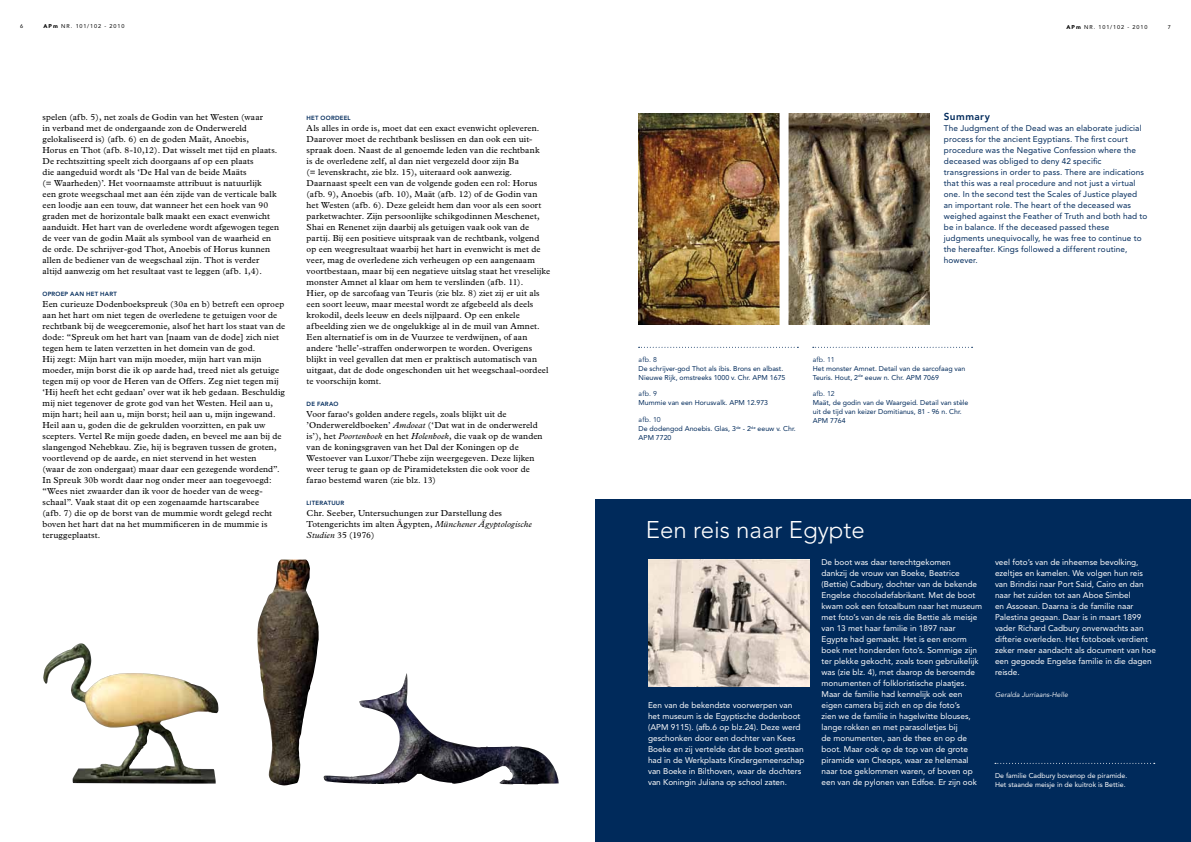
<style>
.page{position:relative;width:1191px;height:842px;background:#fff}
.page>*{position:absolute;margin:0;border:0;box-sizing:border-box;transform-origin:0 0}
.t1{font:300 24px "Avenir";color:#fff}
.t2{font:800 10px "Avenir";color:#002a5b}
.t3{font:8.8px/11px "Plantin";letter-spacing:.015em;color:#000}
.t4{font:8.2px/11px "Avenir";color:#fff}
.t5{font:8.2px/11px "Avenir";letter-spacing:.015em;color:#002a5b}
.t6{font:7px/9px "Avenir";color:#002a5b}
.t7{font:7px/9px "Avenir";color:#fff}
.t8{font:7px "Avenir";letter-spacing:.025em;color:#002a5b}
.t9{font:italic 7px "Avenir";color:#fff}
.t10{font:800 6px "Avenir";letter-spacing:.035em;color:#002a5b}
.t11{font:5.5px "Avenir";letter-spacing:.155em;color:#000}
.s1{font-weight:900}
.s2{font-style:italic}
.s3{font-style:inherit}
</style>
<div class="page">
<svg style="left:812px;top:347px;width:160px;height:1px"></svg>
<img style="left:788px;top:114px;width:142px;height:210px">
<img style="left:638px;top:114px;width:141px;height:211px">
<svg style="left:638px;top:347px;width:160px;height:1px"></svg>
<img style="left:323px;top:673px;width:236px;height:112px">
<img style="left:43px;top:644px;width:96px;height:123px">
<img style="left:257px;top:560px;width:62px;height:225px">
<div style="left:595px;top:499px;width:596px;height:343px;background:#002a5b"></div>
<img style="left:648px;top:560px;width:161px;height:126px">
<svg style="left:995px;top:763px;width:159px;height:1px"></svg>
<p class="t11" style="left:20px;top:23px;width:5px">6</p>
<p class="t11" style="left:44px;top:23px;width:82px"><span class="s1">APm</span> NR. 101/102 - 2010</p>
<p class="t11" style="left:1066px;top:23px;width:82px"><span class="s1">APm</span> NR. 101/102 - 2010</p>
<p class="t11" style="left:1167px;top:23px;width:5px">7</p>
<p class="t3" style="left:43px;top:111px;width:238px">spelen (afb. 5), net zoals de Godin van het Westen (waar<br>in verband met de ondergaande zon de Onderwereld gelokaliseerd is) (afb. 6) en de goden Maät, Anoebis,<br>Horus en Thot (afb. 8-10,12). Dat wisselt met tijd en plaats.<br>De rechtszitting speelt zich doorgaans af op een plaats<br>die aangeduid wordt als ‘De Hal van de beide Maäts<br>(= Waarheden)’. Het voornaamste attribuut is natuurlijk<br>een grote weegschaal met aan één zijde van de verticale balk een loodje aan een touw, dat wanneer het een hoek van 90 graden met de horizontale balk maakt een exact evenwicht aanduidt. Het hart van de overledene wordt afgewogen tegen de veer van de godin Maät als symbool van de waarheid en de orde. De schrijver-god Thot, Anoebis of Horus kunnen allen de bediener van de weegschaal zijn. Thot is verder altijd aanwezig om het resultaat vast te leggen (afb. 1,4).</p>
<p class="t10" style="left:43px;top:290px;width:76px">OPROEP AAN HET HART</p>
<p class="t3" style="left:43px;top:298px;width:244px">Een curieuze Dodenboekspreuk (30a en b) betreft een oproep aan het hart om niet tegen de overledene te getuigen voor de rechtbank bij de weegceremonie, alsof het hart los staat van de dode: “Spreuk om het hart van [naam van de dode] zich niet tegen hem te laten verzetten in het domein van de god.<br>Hij zegt: Mijn hart van mijn moeder, mijn hart van mijn moeder, mijn borst die ik op aarde had, treed niet als getuige tegen mij op voor de Heren van de Offers. Zeg niet tegen mij ‘Hij heeft het echt gedaan’ over wat ik heb gedaan. Beschuldig mij niet tegenover de grote god van het Westen. Heil aan u, mijn hart; heil aan u, mijn borst; heil aan u, mijn ingewand.<br>Heil aan u, goden die de gekrulden voorzitten, en pak uw scepters. Vertel Re mijn goede daden, en beveel me aan bij de slangengod Nehebkau. Zie, hij is begraven tussen de groten, voortlevend op de aarde, en niet stervend in het westen<br>(waar de zon ondergaat) maar daar een gezegende wordend”.<br>In Spreuk 30b wordt daar nog onder meer aan toegevoegd: “Wees niet zwaarder dan ik voor de hoeder van de weeg&shy;schaal”. Vaak staat dit op een zogenaamde hartscarabee<br>(afb. 7) die op de borst van de mummie wordt gelegd recht boven het hart dat na het mummificeren in de mummie is teruggeplaatst.</p>
<p class="t10" style="left:307px;top:114px;width:45px">HET OORDEEL</p>
<p class="t3" style="left:307px;top:122px;width:245px">Als alles in orde is, moet dat een exact evenwicht opleveren.<br>Daarover moet de rechtbank beslissen en dan ook een uit&shy;spraak doen. Naast de al genoemde leden van die rechtbank<br>is de overledene zelf, al dan niet vergezeld door zijn Ba<br>(= levenskracht, zie blz. 15), uiteraard ook aanwezig.<br>Daarnaast speelt een van de volgende goden een rol: Horus (afb. 9), Anoebis (afb. 10), Maät (afb. 12) of de Godin van het Westen (afb. 6). Deze geleidt hem dan voor als een soort parketwachter. Zijn persoonlijke schikgodinnen Meschenet, Shai en Renenet zijn daarbij als getuigen vaak ook van de partij. Bij een positieve uitspraak van de rechtbank, volgend op een weegresultaat waarbij het hart in evenwicht is met de veer, mag de overledene zich verheugen op een aangenaam voortbestaan, maar bij een negatieve uitslag staat het vreselijke monster Amnet al klaar om hem te verslinden (afb. 11).<br>Hier, op de sarcofaag van Teuris (zie blz. 8) ziet zij er uit als een soort leeuw, maar meestal wordt ze afgebeeld als deels krokodil, deels leeuw en deels nijlpaard. Op een enkele afbeelding zien we de ongelukkige al in de muil van Amnet.<br>Een alternatief is om in de Vuurzee te verdwijnen, of aan andere ‘helle’-straffen onderworpen te worden. Overigens blijkt in veel gevallen dat men er praktisch automatisch van uitgaat, dat de dode ongeschonden uit het weegschaal-oordeel te voorschijn komt.</p>
<p class="t10" style="left:307px;top:400px;width:33px">DE FARAO</p>
<p class="t3" style="left:307px;top:408px;width:237px">Voor farao‘s golden andere regels, zoals blijkt uit de ’Onderwereldboeken’ <span class="s2">Amdoeat</span> (‘Dat wat in de onderwereld is’), het <span class="s2">Poortenboek</span> en het <span class="s2">Holenboek</span>, die vaak op de wanden van de koningsgraven van het Dal der Koningen op de Westoever van Luxor/Thebe zijn weergegeven. Deze lijken weer terug te gaan op de Piramideteksten die ook voor de farao bestemd waren (zie blz. 13)</p>
<p class="t10" style="left:307px;top:499px;width:39px">LITERATUUR</p>
<p class="t3" style="left:307px;top:507px;width:227px">Chr. Seeber, Untersuchungen zur Darstellung des<br>Totengerichts im alten Ägypten, <span class="s2">Münchener Ägyptologische<br>Studien</span> 35 (1976)</p>
<p class="t2" style="left:944px;top:110px;width:48px">SUMMARY</p>
<p class="t5" style="left:944px;top:122px;width:205px">The Judgment of the Dead was an elaborate judicial process for the ancient Egyptians. The first court procedure was the Negative Confession where the deceased was obliged to deny 42 specific transgressions in order to pass. There are indications that this was a real procedure and not just a virtual one. In the second test the Scales of Justice played an important role. The heart of the deceased was weighed against the Feather of Truth and both had to be in balance. If the deceased passed these judgments unequivocally, he was free to continue to the hereafter. Kings followed a different routine, however.</p>
<p class="t8" style="left:638px;top:355px;width:20px">afb. 8</p>
<p class="t6" style="left:638px;top:364px;width:148px">De schrijver-god Thot als ibis. Brons en albast.<br>Nieuwe Rijk, omstreeks 1000 v. Chr. APM 1675</p>
<p class="t8" style="left:638px;top:390px;width:20px">afb. 9</p>
<p class="t6" style="left:638px;top:398px;width:131px">Mummie van een Horusvalk. APM 12.973</p>
<p class="t6" style="left:638px;top:415px;width:159px"><span class="s3">afb. 10<br></span>De dodengod Anoebis. Glas, 3<sup>de</sup> - 2<sup>de</sup> eeuw v. Chr.<br>APM 7720</p>
<p class="t8" style="left:812px;top:355px;width:23px">afb. 11</p>
<p class="t6" style="left:812px;top:364px;width:154px">Het monster Amnet. Detail van de sarcofaag van<br>Teuris. Hout, 2<sup>de</sup> eeuw n. Chr. APM 7069</p>
<p class="t8" style="left:812px;top:390px;width:24px">afb. 12</p>
<p class="t6" style="left:812px;top:398px;width:157px">Maät, de godin van de Waargeid. Detail van stèle uit de tijd van keizer Domitianus, 81 - 96 n. Chr.<br>APM 7764</p>
<h1 class="t1" style="left:646px;top:515px;width:220px">Een reis naar Egypte</h1>
<p class="t4" style="left:648px;top:700px;width:158px">Een van de bekendste voorwerpen van het museum is de Egyptische dodenboot (APM 9115). (afb.6 op blz.24). Deze werd geschonken door een dochter van Kees Boeke en zij vertelde dat de boot gestaan had in de Werkplaats Kindergemeenschap van Boeke in Bilthoven, waar de dochters van Koningin Juliana op school zaten.</p>
<p class="t4" style="left:821px;top:557px;width:162px">De boot was daar terechtgekomen<br>dankzij de vrouw van Boeke, Beatrice (Bettie) Cadbury, dochter van de bekende Engelse chocoladefabrikant. Met de boot kwam ook een fotoalbum naar het museum met foto’s van de reis die Bettie als meisje van 13 met haar familie in 1897 naar Egypte had gemaakt. Het is een enorm boek met honderden foto’s. Sommige zijn ter plekke gekocht, zoals toen gebruikelijk was (zie blz. 4), met daarop de beroemde monumenten of folkloristische plaatjes.<br>Maar de familie had kennelijk ook een eigen camera bij zich en op die foto’s<br>zien we de familie in hagelwitte blouses, lange rokken en met parasolletjes bij<br>de monumenten, aan de thee en op de boot. Maar ook op de top van de grote piramide van Cheops, waar ze helemaal naar toe geklommen waren, of boven op een van de pylonen van Edfoe. Er zijn ook</p>
<p class="t4" style="left:995px;top:557px;width:162px">veel foto’s van de inheemse bevolking, ezeltjes en kamelen. We volgen hun reis van Brindisi naar Port Said, Cairo en dan naar het zuiden tot aan Aboe Simbel<br>en Assoean. Daarna is de familie naar Palestina gegaan. Daar is in maart 1899 vader Richard Cadbury onverwachts aan difterie overleden. Het fotoboek verdient zeker meer aandacht als document van hoe een gegoede Engelse familie in die dagen reisde.</p>
<p class="t9" style="left:995px;top:691px;width:75px">Geralda Jurriaans-Helle</p>
<p class="t7" style="left:995px;top:771px;width:134px">De familie Cadbury bovenop de piramide.<br>Het staande meisje in de kuitrok is Bettie.</p>
</div>
